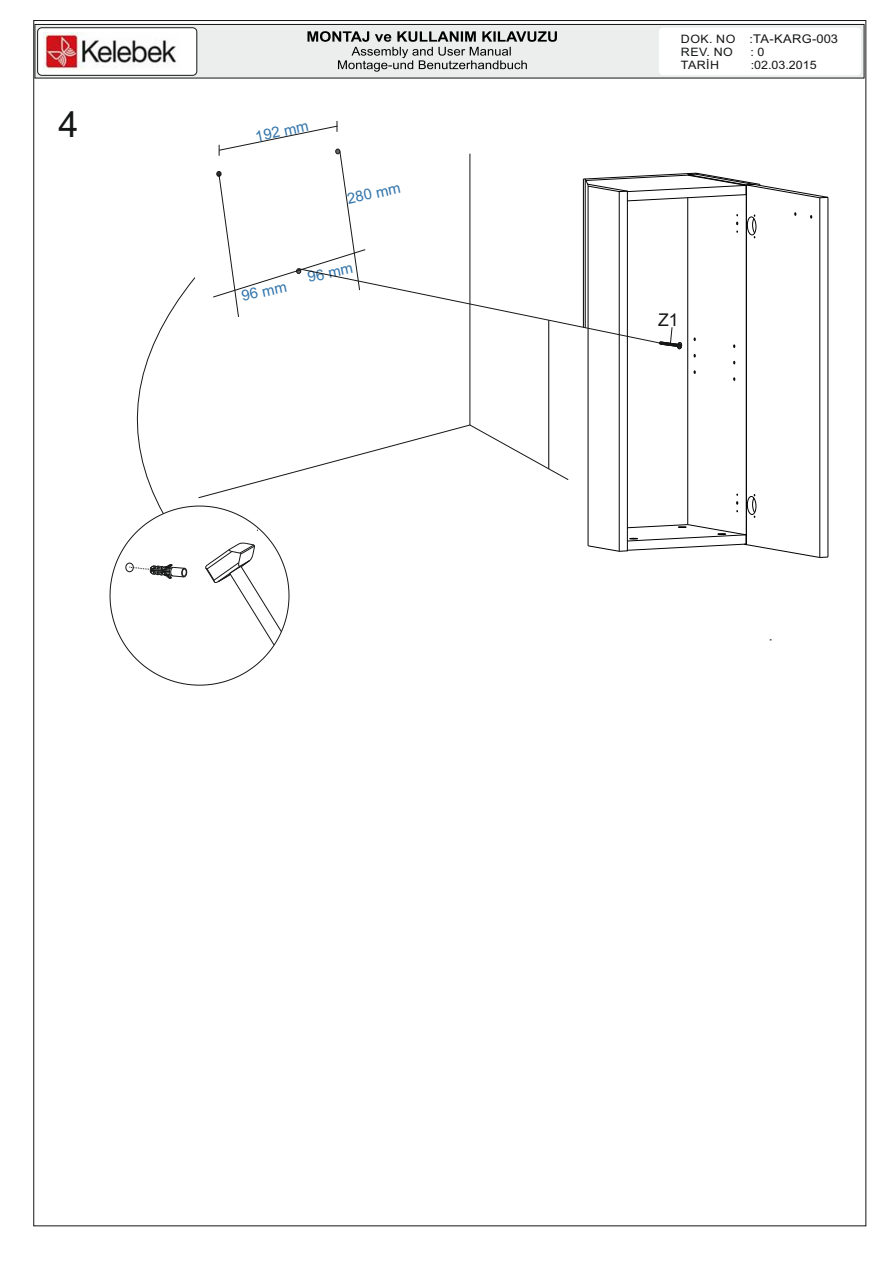
<style>
.page{position:relative;width:893px;height:1263px;background:#fff}
.page>*{position:absolute;margin:0;border:0;box-sizing:border-box;transform-origin:0 0}
.t1{font:36px "Arial";color:#151616}
.t2{font:17.55px "Arial";color:#151616}
.t3{font:15px "Arial";color:#3274aa}
.t4{font:12px "Arial";letter-spacing:.02em;color:#151616;scale:1.08 1}
.t5{font:11.55px "Arial";letter-spacing:.02em;color:#151616;scale:1.08 1}
.s1{font-size:11.55px}
</style>
<div class="page">
<svg style="left:34px;top:24px;width:831px;height:55px;background:#d7d8d8"></svg>
<svg style="left:307px;top:31px;width:250px;height:41px;background:#bdbebe"></svg>
<div style="left:659px;top:28px;width:202px;height:47px;background:#fff;border-radius:4px"></div>
<div style="left:37px;top:27px;width:160px;height:49px;background:#fff;border:1px solid #151616;border-radius:4px"></div>
<img style="left:43px;top:32px;width:134px;height:39px">
<svg style="left:110px;top:121px;width:719px;height:564px"></svg>
<h1 class="t1" style="left:58px;top:111px;width:22px">4</h1>
<p class="t3" style="left:254px;top:131px;width:56px;rotate:-12deg">192 mm</p>
<p class="t3" style="left:346px;top:193px;width:56px;rotate:-12deg">280 mm</p>
<p class="t3" style="left:240px;top:290px;width:47px;rotate:-12deg">96 mm</p>
<p class="t3" style="left:307px;top:272px;width:47px;rotate:-12deg">96 mm</p>
<p class="t4" style="left:681px;top:35px;width:147px"><span class="s1">DOK. NO :</span>TA-KARG-003</p>
<p class="t5" style="left:681px;top:48px;width:50px">REV. NO</p>
<p class="t5" style="left:750px;top:48px;width:14px">: 0</p>
<p class="t5" style="left:681px;top:61px;width:37px">TARİH</p>
<p class="t5" style="left:751px;top:61px;width:63px">:02.03.2015</p>
<h2 class="t2" style="left:658px;top:313px;width:22px">Z1</h2>
</div>
